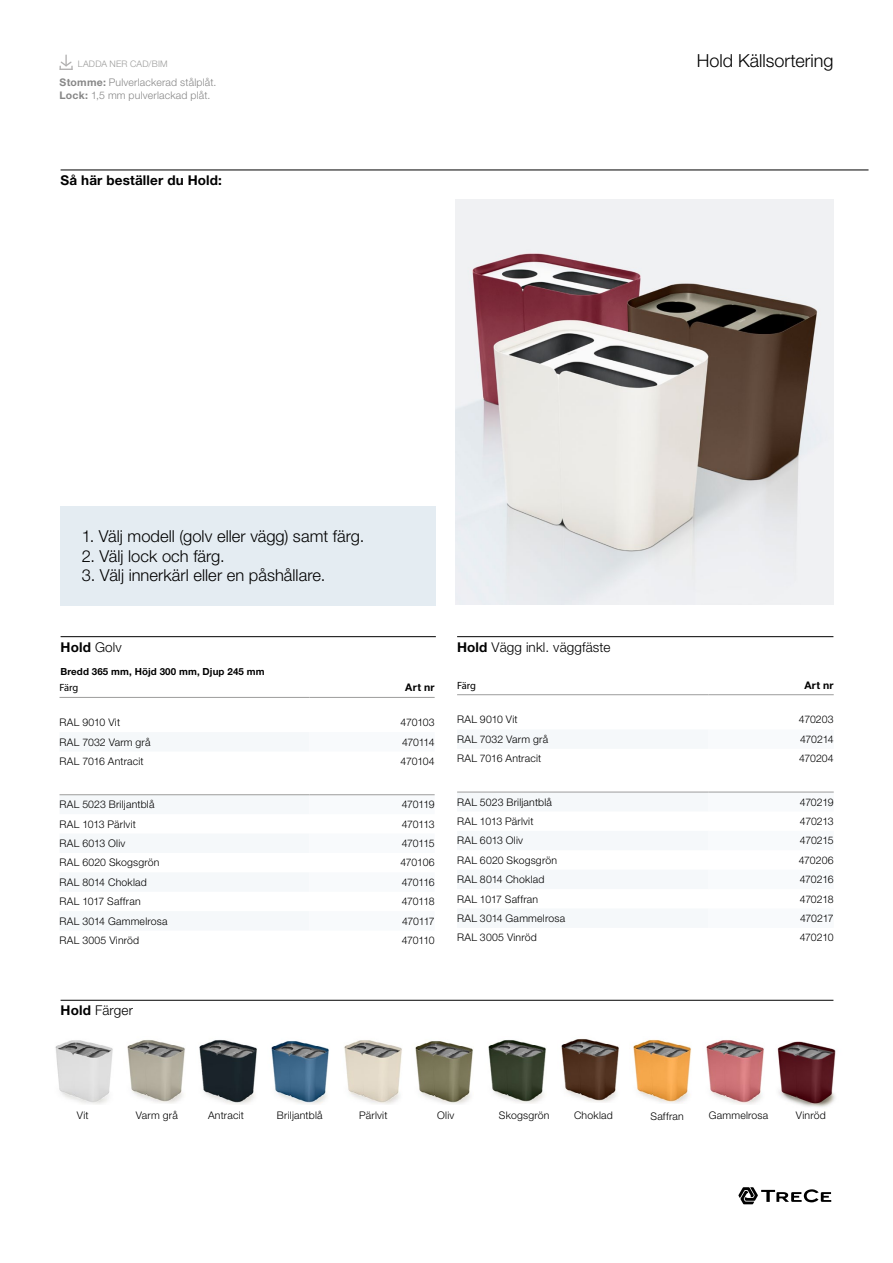
<style>
.page{position:relative;width:893px;height:1263px;background:#fff}
.page>*{position:absolute;margin:0;border:0;box-sizing:border-box;transform-origin:0 0}
.t1{font:300 18px "Helvetica Neue LT Std";color:#000}
.t2{font:300 16.5px "Helvetica Neue LT Std";letter-spacing:.005em;color:#000}
.t3{font:300 13.5px "Helvetica Neue LT Std";letter-spacing:.01em;color:#000}
.t4{font:700 13.5px "Helvetica Neue LT Std";letter-spacing:.01em;color:#000}
.t5{font:300 10.5px "Helvetica Neue LT Std";letter-spacing:.015em;color:#000}
.t6{font:300 10.5px/13.5px "Helvetica Neue LT Std";letter-spacing:.02em;color:#878787}
.t7{font:700 10.5px "Helvetica Neue LT Std";letter-spacing:.035em;color:#000}
.t8{font:10.5px "Myriad Pro";letter-spacing:-.01em;color:#000}
.t9{font:700 9.75px "Helvetica Neue LT Std";letter-spacing:.01em;color:#000}
.t10{font:300 9px "Helvetica Neue LT Std";letter-spacing:.025em;color:#9d9d9c}
.s1{font-weight:700}
.s2{font-weight:300}
</style>
<div class="page">
<svg style="left:738px;top:1187px;width:93px;height:17px"></svg>
<img style="left:55px;top:1040px;width:58px;height:64px">
<img style="left:127px;top:1040px;width:58px;height:63px">
<img style="left:199px;top:1040px;width:58px;height:64px">
<img style="left:271px;top:1041px;width:58px;height:64px">
<img style="left:344px;top:1040px;width:58px;height:64px">
<img style="left:415px;top:1041px;width:58px;height:63px">
<img style="left:488px;top:1040px;width:58px;height:63px">
<img style="left:561px;top:1039px;width:58px;height:63px">
<img style="left:633px;top:1039px;width:58px;height:64px">
<img style="left:706px;top:1040px;width:58px;height:64px">
<img style="left:777px;top:1041px;width:59px;height:66px">
<img style="left:456px;top:200px;width:377px;height:404px">
<hr style="left:61px;top:636px;width:375px;height:1px;background:#000">
<hr style="left:457px;top:636px;width:376px;height:1px;background:#000">
<svg style="left:60px;top:795px;width:249px;height:1px"></svg>
<svg style="left:309px;top:795px;width:126px;height:1px"></svg>
<hr style="left:309px;top:697px;width:126px;height:1px;background:#9d9d9c">
<hr style="left:60px;top:697px;width:249px;height:1px;background:#9d9d9c">
<hr style="left:60px;top:794px;width:249px;height:1px;background:#9d9d9c">
<hr style="left:309px;top:794px;width:126px;height:1px;background:#9d9d9c">
<svg style="left:457px;top:791px;width:251px;height:1px"></svg>
<svg style="left:708px;top:791px;width:126px;height:1px"></svg>
<hr style="left:708px;top:694px;width:126px;height:1px;background:#9d9d9c">
<hr style="left:457px;top:694px;width:251px;height:1px;background:#9d9d9c">
<hr style="left:457px;top:792px;width:251px;height:1px;background:#9d9d9c">
<hr style="left:708px;top:792px;width:126px;height:1px;background:#9d9d9c">
<hr style="left:61px;top:1000px;width:772px;height:1px;background:#000">
<hr style="left:61px;top:170px;width:807px;height:1px;background:#000">
<div style="left:61px;top:506px;width:375px;height:100px;background:#e4ecf2"></div>
<svg style="left:60px;top:55px;width:13px;height:15px"></svg>
<p class="t10" style="left:78px;top:58px;width:92px">LADDA NER CAD/BIM</p>
<p class="t6" style="left:60px;top:75px;width:158px"><span class="s1">Stomme:</span> Pulverlackerad stålplåt.<br><span class="s1">Lock:</span> 1,5 mm pulverlackad plåt.</p>
<p class="t4" style="left:61px;top:172px;width:163px">Så här beställer du Hold:</p>
<h2 class="t2" style="left:82px;top:526px;width:284px">1. Välj modell (golv eller vägg) samt färg.</h2>
<h2 class="t2" style="left:82px;top:546px;width:144px">2. Välj lock och färg.</h2>
<h2 class="t2" style="left:82px;top:565px;width:245px">3. Välj innerkärl eller en påshållare.</h2>
<h1 class="t1" style="left:697px;top:49px;width:138px">Hold Källsortering</h1>
<p class="t4" style="left:61px;top:639px;width:63px">Hold <span class="s2">Golv</span></p>
<p class="t3" style="left:457px;top:639px;width:155px"><span class="s1">Hold</span> Vägg inkl. väggfäste</p>
<p class="t8" style="left:60px;top:681px;width:20px">Färg</p>
<p class="t7" style="left:405px;top:681px;width:31px">Art nr</p>
<p class="t5" style="left:60px;top:716px;width:62px">RAL 9010 Vit</p>
<p class="t5" style="left:401px;top:716px;width:36px">470103</p>
<p class="t5" style="left:60px;top:735px;width:93px">RAL 7032 Varm grå</p>
<p class="t5" style="left:402px;top:735px;width:34px">470114</p>
<p class="t5" style="left:60px;top:755px;width:86px">RAL 7016 Antracit</p>
<p class="t5" style="left:401px;top:755px;width:36px">470104</p>
<p class="t5" style="left:60px;top:798px;width:96px">RAL 5023 Briljantblå</p>
<p class="t5" style="left:402px;top:798px;width:34px">470119</p>
<p class="t5" style="left:60px;top:817px;width:78px">RAL 1013 Pärlvit</p>
<p class="t5" style="left:402px;top:817px;width:34px">470113</p>
<p class="t5" style="left:60px;top:837px;width:67px">RAL 6013 Oliv</p>
<p class="t5" style="left:402px;top:837px;width:34px">470115</p>
<p class="t5" style="left:60px;top:856px;width:101px">RAL 6020 Skogsgrön</p>
<p class="t5" style="left:400px;top:856px;width:36px">470106</p>
<p class="t5" style="left:60px;top:876px;width:89px">RAL 8014 Choklad</p>
<p class="t5" style="left:402px;top:876px;width:34px">470116</p>
<p class="t5" style="left:60px;top:895px;width:83px">RAL 1017 Saffran</p>
<p class="t5" style="left:402px;top:895px;width:34px">470118</p>
<p class="t5" style="left:60px;top:914px;width:110px">RAL 3014 Gammelrosa</p>
<p class="t5" style="left:402px;top:914px;width:34px">470117</p>
<p class="t5" style="left:60px;top:934px;width:81px">RAL 3005 Vinröd</p>
<p class="t5" style="left:402px;top:934px;width:34px">470110</p>
<p class="t9" style="left:61px;top:665px;width:206px">Bredd 365 mm, Höjd 300 mm, Djup 245 mm</p>
<p class="t8" style="left:457px;top:679px;width:20px">Färg</p>
<p class="t7" style="left:804px;top:678px;width:31px">Art nr</p>
<p class="t5" style="left:457px;top:713px;width:62px">RAL 9010 Vit</p>
<p class="t5" style="left:799px;top:713px;width:36px">470203</p>
<p class="t5" style="left:457px;top:733px;width:93px">RAL 7032 Varm grå</p>
<p class="t5" style="left:800px;top:733px;width:35px">470214</p>
<p class="t5" style="left:457px;top:752px;width:86px">RAL 7016 Antracit</p>
<p class="t5" style="left:799px;top:752px;width:36px">470204</p>
<p class="t5" style="left:457px;top:795px;width:96px">RAL 5023 Briljantblå</p>
<p class="t5" style="left:800px;top:795px;width:35px">470219</p>
<p class="t5" style="left:457px;top:815px;width:78px">RAL 1013 Pärlvit</p>
<p class="t5" style="left:800px;top:815px;width:35px">470213</p>
<p class="t5" style="left:457px;top:834px;width:67px">RAL 6013 Oliv</p>
<p class="t5" style="left:800px;top:834px;width:35px">470215</p>
<p class="t5" style="left:457px;top:853px;width:101px">RAL 6020 Skogsgrön</p>
<p class="t5" style="left:799px;top:853px;width:36px">470206</p>
<p class="t5" style="left:457px;top:873px;width:89px">RAL 8014 Choklad</p>
<p class="t5" style="left:800px;top:873px;width:35px">470216</p>
<p class="t5" style="left:457px;top:892px;width:83px">RAL 1017 Saffran</p>
<p class="t5" style="left:800px;top:892px;width:35px">470218</p>
<p class="t5" style="left:457px;top:912px;width:110px">RAL 3014 Gammelrosa</p>
<p class="t5" style="left:800px;top:912px;width:35px">470217</p>
<p class="t5" style="left:457px;top:931px;width:81px">RAL 3005 Vinröd</p>
<p class="t5" style="left:800px;top:931px;width:35px">470210</p>
<p class="t3" style="left:61px;top:1002px;width:74px"><span class="s1">Hold</span> Färger</p>
<p class="t5" style="left:77px;top:1109px;width:13px">Vit</p>
<p class="t5" style="left:136px;top:1109px;width:43px">Varm grå</p>
<p class="t5" style="left:208px;top:1109px;width:37px">Antracit</p>
<p class="t5" style="left:277px;top:1109px;width:47px">Briljantblå</p>
<p class="t5" style="left:359px;top:1109px;width:30px">Pärlvit</p>
<p class="t5" style="left:437px;top:1109px;width:19px">Oliv</p>
<p class="t5" style="left:499px;top:1109px;width:52px">Skogsgrön</p>
<p class="t5" style="left:574px;top:1109px;width:40px">Choklad</p>
<p class="t5" style="left:650px;top:1110px;width:35px">Saffran</p>
<p class="t5" style="left:709px;top:1109px;width:61px">Gammelrosa</p>
<p class="t5" style="left:796px;top:1109px;width:31px">Vinröd</p>
</div>
